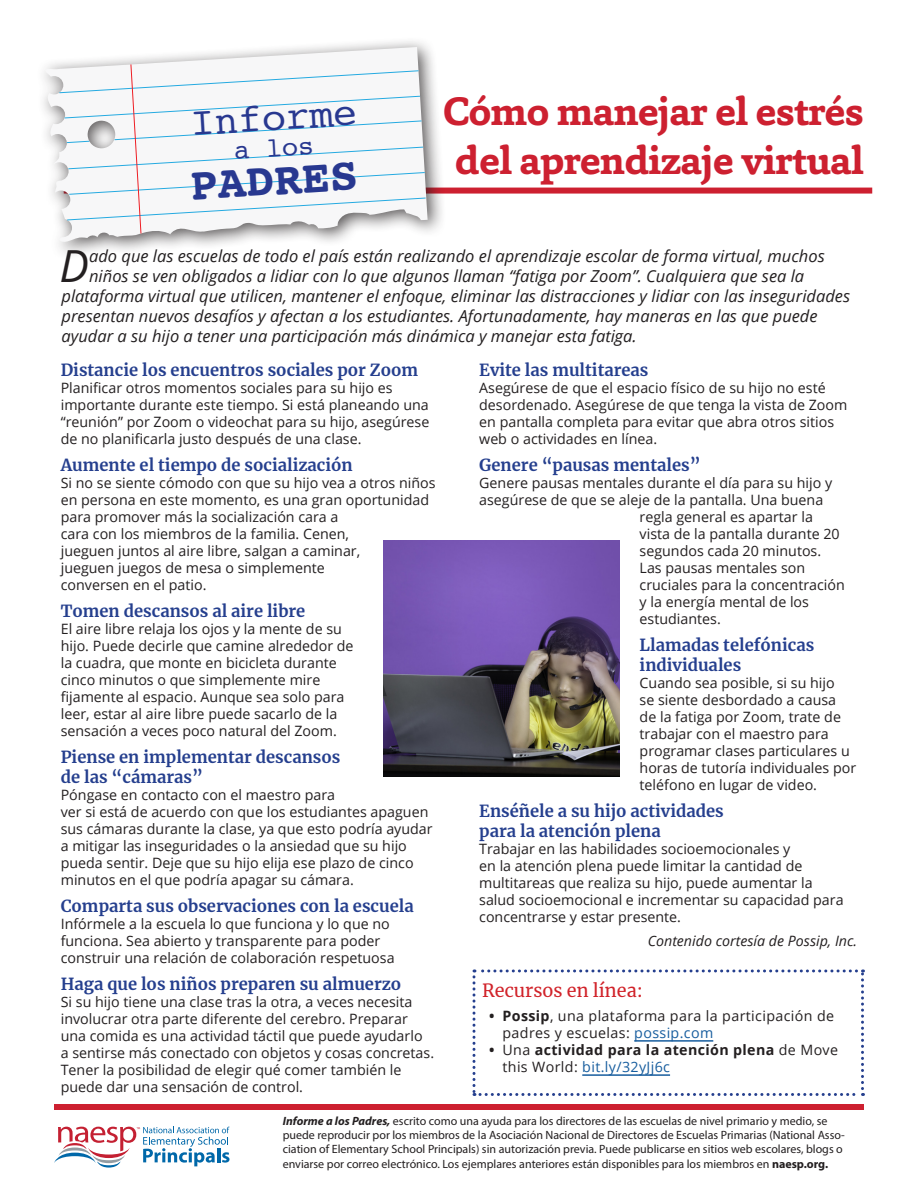
<style>
.page{position:relative;width:918px;height:1188px;background:#fff}
.page>*{position:absolute;margin:0;border:0;box-sizing:border-box;transform-origin:0 0}
.t1{font:700 46.8px "Courier";color:#283890}
.opening_para{font:italic 44.25px "Open Sans";color:#231f20}
.t2{font:700 40.5px/48.6px "Capita";letter-spacing:-.02em;color:#cd2030}
.t3{font:39.6px "Courier";color:#283890}
.t4{font:26.85px "Courier";color:#283890}
.List{font:18px "Merriweather";color:#d1232a}
.opening_para-2{font:italic 16.5px "Open Sans";color:#231f20}
.Subheader{font:700 16.5px/19.8px "Merriweather";color:#253f8e}
.List-2{font:14.25px/17.1px "Open Sans";color:#231f20}
.List-3{font:14.25px/17.1px "Open Sans";letter-spacing:.025em;color:#231f20}
.t5{font:700 14.25px/17.1px "Open Sans";letter-spacing:.025em;color:#231f20}
.List-4{font:italic 14.25px "Open Sans";color:#231f20}
.t6{font:12px/14.4px "Myriad Pro";color:#231f20}
.s1{font-weight:700}
.s2{color:#175d9e}
.s3{font-weight:400}
.s4{font-weight:400;color:#175d9e}
.s5{font-weight:700;font-style:italic}
</style>
<div class="page">
<div style="left:64px;top:188px;width:808px;height:6px;background:#cd2030"></div>
<div style="left:54px;top:1104px;width:810px;height:6px;background:#cd2030"></div>
<div style="left:36px;top:36px;width:411px;height:224px;background:#231f20;opacity:.75"></div>
<svg style="left:45px;top:47px;width:383px;height:195px"></svg>
<svg style="left:59px;top:70px;width:367px;height:150px"></svg>
<svg style="left:131px;top:64px;width:10px;height:170px"></svg>
<svg style="left:54px;top:1127px;width:176px;height:41px"></svg>
<img style="left:383px;top:540px;width:236px;height:236px">
<svg style="left:472px;top:969px;width:392px;height:127px"></svg>
<p class="t3" style="left:189px;top:93px;width:168px;rotate:-4deg">Informe</p>
<p class="t4" style="left:232px;top:130px;width:82px;rotate:-4deg">a los</p>
<p class="t1" style="left:187px;top:148px;width:170px;rotate:-4deg">PADRES</p>
<p class="t2" style="left:443px;top:87px;width:423px">Cómo manejar el estrés del aprendizaje virtual</p>
<p class="opening_para" style="left:60px;top:236px;width:31px">D</p>
<p class="opening_para-2" style="left:89px;top:245px;width:737px">ado que las escuelas de todo el país están realizando el aprendizaje escolar de forma virtual, muchos</p>
<p class="opening_para-2" style="left:89px;top:265px;width:717px">niños se ven obligados a lidiar con lo que algunos llaman “fatiga por Zoom”. Cualquiera que sea la</p>
<p class="opening_para-2" style="left:62px;top:285px;width:790px">plataforma virtual que utilicen, mantener el enfoque, eliminar las distracciones y lidiar con las inseguridades</p>
<p class="opening_para-2" style="left:62px;top:304px;width:758px">presentan nuevos desafíos y afectan a los estudiantes. Afortunadamente, hay maneras en las que puede</p>
<p class="opening_para-2" style="left:62px;top:324px;width:577px">ayudar a su hijo a tener una participación más dinámica y manejar esta fatiga.</p>
<p class="Subheader" style="left:61px;top:359px;width:359px">Distancie los encuentros sociales por Zoom</p>
<p class="List-2" style="left:61px;top:379px;width:370px">Planificar otros momentos sociales para su hijo es importante durante este tiempo. Si está planeando una “reunión” por Zoom o videochat para su hijo, asegúrese de no planificarla justo después de una clase.</p>
<p class="Subheader" style="left:61px;top:454px;width:294px">Aumente el tiempo de socialización</p>
<p class="List-2" style="left:61px;top:474px;width:376px">Si no se siente cómodo con que su hijo vea a otros niños en persona en este momento, es una gran oportunidad para promover más la socialización cara a<br>cara con los miembros de la familia. Cenen,<br>jueguen juntos al aire libre, salgan a caminar,<br>jueguen juegos de mesa o simplemente<br>conversen en el patio.</p>
<p class="Subheader" style="left:61px;top:600px;width:246px">Tomen descansos al aire libre</p>
<p class="List-2" style="left:61px;top:620px;width:294px">El aire libre relaja los ojos y la mente de su hijo. Puede decirle que camine alrededor de la cuadra, que monte en bicicleta durante cinco minutos o que simplemente mire fijamente al espacio. Aunque sea solo para leer, estar al aire libre puede sacarlo de la sensación a veces poco natural del Zoom.</p>
<p class="Subheader" style="left:61px;top:747px;width:281px">Piense en implementar descansos de las “cámaras”</p>
<p class="List-2" style="left:61px;top:786px;width:373px">Póngase en contacto con el maestro para<br>ver si está de acuerdo con que los estudiantes apaguen sus cámaras durante la clase, ya que esto podría ayudar a mitigar las inseguridades o la ansiedad que su hijo pueda sentir. Deje que su hijo elija ese plazo de cinco minutos en el que podría apagar su cámara.</p>
<p class="Subheader" style="left:61px;top:896px;width:355px">Comparta sus observaciones con la escuela</p>
<p class="List-2" style="left:61px;top:915px;width:335px">Infórmele a la escuela lo que funciona y lo que no funciona. Sea abierto y transparente para poder construir una relación de colaboración respetuosa</p>
<p class="Subheader" style="left:61px;top:973px;width:342px">Haga que los niños preparen su almuerzo</p>
<p class="List-2" style="left:61px;top:993px;width:375px">Si su hijo tiene una clase tras la otra, a veces necesita involucrar otra parte diferente del cerebro. Preparar una comida es una actividad táctil que puede ayudarlo<br>a sentirse más conectado con objetos y cosas concretas.<br>Tener la posibilidad de elegir qué comer también le puede dar una sensación de control.</p>
<p class="Subheader" style="left:479px;top:359px;width:171px">Evite las multitareas</p>
<p class="List-2" style="left:479px;top:379px;width:370px">Asegúrese de que el espacio físico de su hijo no esté desordenado. Asegúrese de que tenga la vista de Zoom en pantalla completa para evitar que abra otros sitios web o actividades en línea.</p>
<p class="Subheader" style="left:479px;top:454px;width:223px">Genere “pausas mentales”</p>
<p class="List-2" style="left:479px;top:474px;width:355px">Genere pausas mentales durante el día para su hijo y</p>
<p class="List-2" style="left:479px;top:491px;width:346px">asegúrese de que se aleje de la pantalla. Una buena</p>
<p class="List-2" style="left:640px;top:508px;width:175px">regla general es apartar la</p>
<p class="List-2" style="left:640px;top:525px;width:202px">vista de la pantalla durante 20</p>
<p class="List-2" style="left:640px;top:542px;width:183px">segundos cada 20 minutos.</p>
<p class="List-2" style="left:640px;top:559px;width:167px">Las pausas mentales son</p>
<p class="List-2" style="left:640px;top:576px;width:207px">cruciales para la concentración</p>
<p class="List-2" style="left:640px;top:593px;width:171px">y la energía mental de los</p>
<p class="List-2" style="left:640px;top:610px;width:83px">estudiantes.</p>
<p class="Subheader" style="left:640px;top:635px;width:176px">Llamadas telefónicas individuales</p>
<p class="List-2" style="left:640px;top:674px;width:218px">Cuando sea posible, si su hijo<br>se siente desbordado a causa de la fatiga por Zoom, trate de trabajar con el maestro para programar clases particulares u horas de tutoría individuales por teléfono en lugar de video.</p>
<p class="Subheader" style="left:479px;top:801px;width:246px">Enséñele a su hijo actividades para la atención plena</p>
<p class="List-2" style="left:479px;top:840px;width:366px">Trabajar en las habilidades socioemocionales y<br>en la atención plena puede limitar la cantidad de multitareas que realiza su hijo, puede aumentar la salud socioemocional e incrementar su capacidad para concentrarse y estar presente.</p>
<p class="List-4" style="left:648px;top:931px;width:211px">Contenido cortesía de Possip, Inc.</p>
<p class="List" style="left:482px;top:978px;width:162px">Recursos en línea:</p>
<p class="List-3" style="left:502px;top:1007px;width:333px;text-indent:-14px"><span class="s1">• Possip</span>, una plataforma para la participación de padres y escuelas: <span class="s2">possip.com</span></p>
<p class="t5" style="left:502px;top:1041px;width:337px;text-indent:-14px">• <span class="s3">Una</span> actividad para la atención plena <span class="s3">de Move this World:</span> <span class="s4">bit.ly/32yJj6c</span></p>
<p class="t6" style="left:283px;top:1113px;width:564px"><span class="s5">Informe a los Padres,</span> escrito como una ayuda para los directores de las escuelas de nivel primario y medio, se puede reproducir por los miembros de la Asociación Nacional de Directores de Escuelas Primarias (National Asso&shy;ciation of Elementary School Principals) sin autorización previa. Puede publicarse en sitios web escolares, blogs o enviarse por correo electrónico. Los ejemplares anteriores están disponibles para los miembros en <span class="s1">naesp.org.</span></p>
</div>
